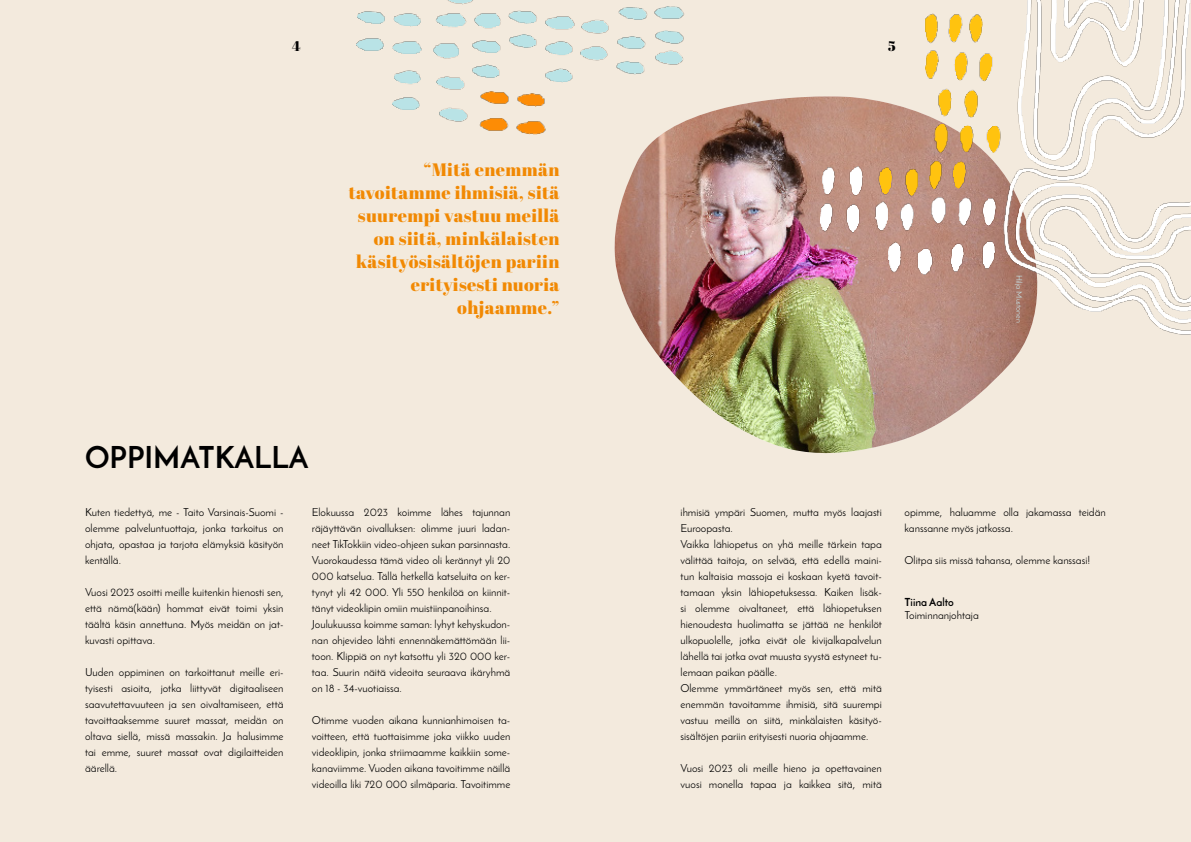
<style>
.page{position:relative;width:1191px;height:842px;background:#f3eadd}
.page>*{position:absolute;margin:0;border:0;box-sizing:border-box;transform-origin:0 0}
.Otsikko{font:700 30px "Josefin Sans";color:#000}
.Nosto{font:18px/23px "Abril Fatface";letter-spacing:.02em;color:#f18903;text-align:right}
.t1{font:14px "Abril Fatface";color:#000}
.Leipäteksti{font:11px/16px "Josefin Sans";color:#000;text-align:justify}
.t2{font:700 11px "Josefin Sans";color:#000}
.Leipäteksti-2{font:8px "Josefin Sans";color:#c8e6eb}
</style>
<div class="page">
<img style="left:614px;top:96px;width:408px;height:358px">
<img style="left:357px;top:0;width:420px;height:138px">
<img style="left:820px;top:0;width:371px;height:347px">
<p class="t1" style="left:292px;top:36px;width:10px">4</p>
<p class="t1" style="left:888px;top:36px;width:9px">5</p>
<p class="Nosto" style="left:349px;top:157px;width:212px">“Mitä enemmän tavoitamme ihmisiä, sitä suurempi vastuu meillä on siitä, minkälaisten käsityösisältöjen pariin erityisesti nuoria ohjaamme.”</p>
<p class="Leipäteksti-2" style="left:1024px;top:275px;width:49px;rotate:90deg">Hilja Mustonen</p>
<p class="Otsikko" style="left:85px;top:438px;width:225px">OPPIMATKALLA</p>
<p class="Leipäteksti" style="left:85px;top:504px;width:200px">Kuten tiedettyä, me - Taito Varsinais-Suomi - olemme palveluntuottaja, jonka tarkoitus on ohjata, opastaa ja tarjota elämyksiä käsityön kentällä.</p>
<p class="Leipäteksti" style="left:85px;top:584px;width:200px">Vuosi 2023 osoitti meille kuitenkin hienosti sen, että nämä(kään) hommat eivät toimi yksin täältä käsin annettuna. Myös meidän on jat&shy;kuvasti opittava.</p>
<p class="Leipäteksti" style="left:85px;top:664px;width:200px">Uuden oppiminen on tarkoittanut meille eri&shy;tyisesti asioita, jotka liittyvät digitaaliseen saavutettavuuteen ja sen oivaltamiseen, että tavoittaaksemme suuret massat, meidän on oltava siellä, missä massakin. Ja halusimme tai emme, suuret massat ovat digilaitteiden äärellä.</p>
<p class="Leipäteksti" style="left:312px;top:504px;width:200px">Elokuussa 2023 koimme lähes tajunnan räjäyttävän oivalluksen: olimme juuri ladan&shy;neet TikTokkiin video-ohjeen sukan parsinnasta.<br>Vuorokaudessa tämä video oli kerännyt yli 20<br>000 katselua. Tällä hetkellä katseluita on ker&shy;tynyt yli 42 000. Yli 550 henkilöä on kiinnit&shy;tänyt videoklipin omiin muistiinpanoihinsa.</p>
<p class="Leipäteksti" style="left:312px;top:616px;width:200px">Joulukuussa koimme saman: lyhyt kehyskudon&shy;nan ohjevideo lähti ennennäkemättömään lii&shy;toon. Klippiä on nyt katsottu yli 320 000 ker&shy;taa. Suurin näitä videoita seuraava ikäryhmä on 18 - 34-vuotiaissa.</p>
<p class="Leipäteksti" style="left:312px;top:712px;width:200px">Otimme vuoden aikana kunnianhimoisen ta&shy;voitteen, että tuottaisimme joka viikko uuden videoklipin, jonka striimaamme kaikkiin some&shy;kanaviimme. Vuoden aikana tavoitimme näillä videoilla liki 720 000 silmäparia. Tavoitimme</p>
<p class="Leipäteksti" style="left:680px;top:504px;width:203px">ihmisiä ympäri Suomen, mutta myös laajasti<br>Euroopasta.</p>
<p class="Leipäteksti" style="left:680px;top:536px;width:203px">Vaikka lähiopetus on yhä meille tärkein tapa välittää taitoja, on selvää, että edellä maini&shy;tun kaltaisia massoja ei koskaan kyetä tavoit&shy;tamaan yksin lähiopetuksessa. Kaiken lisäk&shy;si olemme oivaltaneet, että lähiopetuksen hienoudesta huolimatta se jättää ne henkilöt ulkopuolelle, jotka eivät ole kivijalkapalvelun lähellä tai jotka ovat muusta syystä estyneet tu&shy;lemaan paikan päälle.</p>
<p class="Leipäteksti" style="left:680px;top:680px;width:203px">Olemme ymmärtäneet myös sen, että mitä enemmän tavoitamme ihmisiä, sitä suurempi vastuu meillä on siitä, minkälaisten käsityö&shy;sisältöjen pariin erityisesti nuoria ohjaamme.</p>
<p class="Leipäteksti" style="left:680px;top:760px;width:203px">Vuosi 2023 oli meille hieno ja opettavainen vuosi monella tapaa ja kaikkea sitä, mitä</p>
<p class="Leipäteksti" style="left:904px;top:504px;width:203px">opimme, haluamme olla jakamassa teidän kanssanne myös jatkossa.</p>
<p class="Leipäteksti" style="left:904px;top:552px;width:187px">Olitpa siis missä tahansa, olemme kanssasi!</p>
<p class="t2" style="left:904px;top:595px;width:51px">Tiina Aalto</p>
<p class="Leipäteksti" style="left:904px;top:607px;width:76px">Toiminnanjohtaja</p>
</div>
